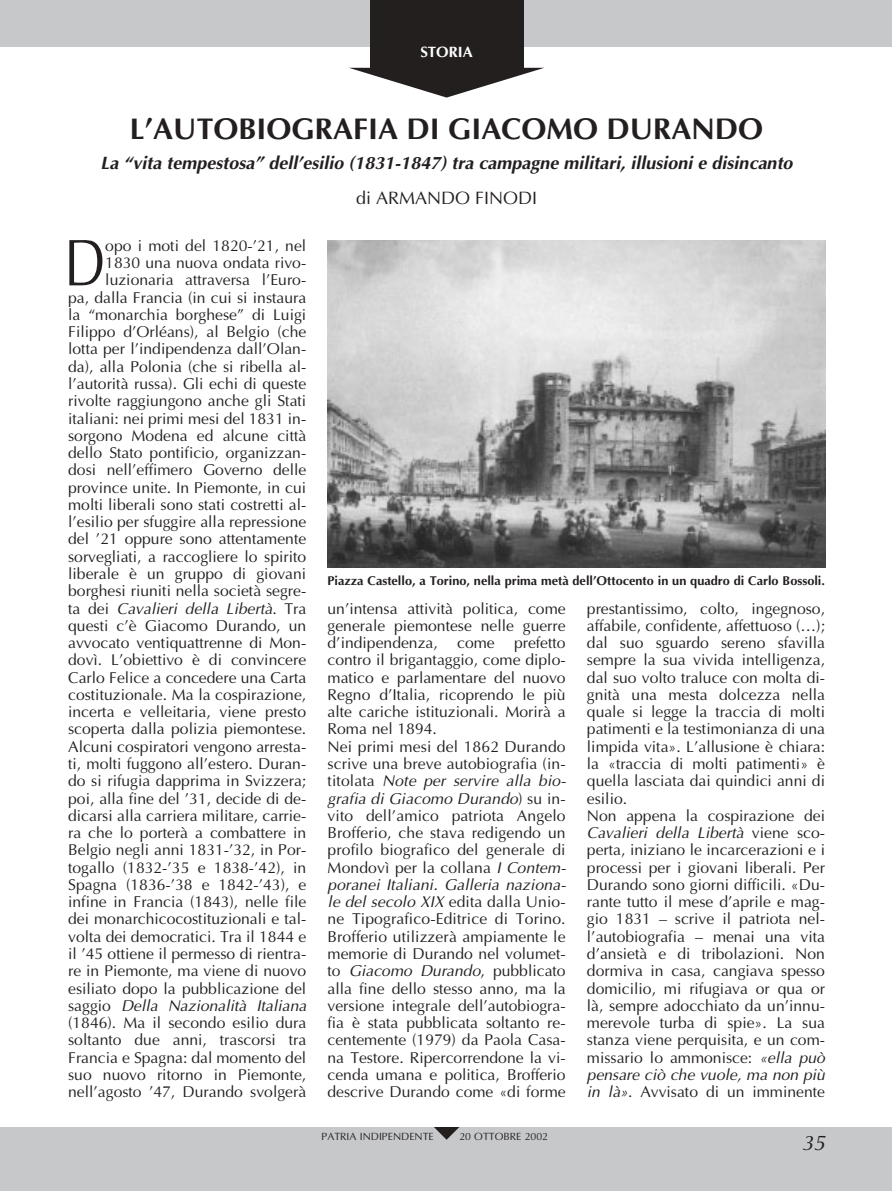
<style>
.page{position:relative;width:892px;height:1191px;background:#fff}
.page>*{position:absolute;margin:0;border:0;box-sizing:border-box;transform-origin:0 0}
.t1{font:66.45px "Optima";color:#231f1f;scale:.8 1}
.t2{font:700 30px "Optima";color:#231f1f}
.t3{font:italic 21px "Optima";color:#231f1f}
.t4{font:italic 700 18px "Optima";color:#231f1f}
.t5{font:18px "Optima";color:#231f1f}
.t6{font:15.75px/17.2px "Optima";color:#231f1f}
.t7{font:700 15px "Optima";color:#fff}
.t8{font:700 12.75px "Optima";color:#231f1f}
.t9{font:10.5px "Optima";color:#231f1f}
.s1{font-style:italic}
</style>
<div class="page">
<div style="left:0;top:1127px;width:892px;height:63px;background:#c7c8ca"></div>
<div style="left:0;top:0;width:892px;height:47px;background:#c7c8ca"></div>
<div style="left:370px;top:0;width:153px;height:68px;background:#231f1f"></div>
<svg style="left:350px;top:68px;width:194px;height:30px"></svg>
<svg style="left:434px;top:1127px;width:25px;height:12px"></svg>
<img style="left:328px;top:240px;width:497px;height:327px">
<p class="t7" style="left:420px;top:45px;width:54px">STORIA</p>
<h2 class="t2" style="left:130px;top:117px;width:635px">L’AUTOBIOGRAFIA DI GIACOMO DURANDO</h2>
<p class="t4" style="left:101px;top:156px;width:694px">La “vita tempestosa” dell’esilio (1831-1847) tra campagne militari, illusioni e disincanto</p>
<p class="t5" style="left:356px;top:191px;width:183px">di ARMANDO FINODI</p>
<p class="t6" style="left:68px;top:238px;width:240px;text-align:right">opo i moti del 1820-’21, nel 1830 una nuova ondata rivo&shy;luzionaria attraversa l’Euro-<br>pa, dalla Francia (in cui si instaura la “monarchia borghese” di Luigi Filippo d’Orléans), al Belgio (che lotta per l’indipendenza dall’Olan&shy;da), alla Polonia (che si ribella al&shy;l’autorità russa). Gli echi di queste rivolte raggiungono anche gli Stati italiani: nei primi mesi del 1831 in&shy;sorgono Modena ed alcune città dello Stato pontificio, organizzan&shy;dosi nell’effimero Governo delle province unite. In Piemonte, in cui molti liberali sono stati costretti al&shy;l’esilio per sfuggire alla repressione del ’21 oppure sono attentamente sorvegliati, a raccogliere lo spirito liberale è un gruppo di giovani borghesi riuniti nella società segre&shy;ta dei <span class="s1">Cavalieri della Libertà</span>. Tra questi c’è Giacomo Durando, un avvocato ventiquattrenne di Mon&shy;dovì. L’obiettivo è di convincere Carlo Felice a concedere una Carta costituzionale. Ma la cospirazione, incerta e velleitaria, viene presto scoperta dalla polizia piemontese.<br>Alcuni cospiratori vengono arresta&shy;ti, molti fuggono all’estero. Duran&shy;do si rifugia dapprima in Svizzera; poi, alla fine del ’31, decide di de&shy;dicarsi alla carriera militare, carrie&shy;ra che lo porterà a combattere in Belgio negli anni 1831-’32, in Por&shy;togallo (1832-’35 e 1838-’42), in Spagna (1836-’38 e 1842-’43), e infine in Francia (1843), nelle file dei monarchicocostituzionali e tal&shy;volta dei democratici. Tra il 1844 e il ’45 ottiene il permesso di rientra&shy;re in Piemonte, ma viene di nuovo esiliato dopo la pubblicazione del saggio <span class="s1">Della Nazionalità Italiana </span>(1846). Ma il secondo esilio dura soltanto due anni, trascorsi tra Francia e Spagna: dal momento del suo nuovo ritorno in Piemonte, nell’agosto ’47, Durando svolgerà</p>
<h1 class="t1" style="left:64px;top:235px;width:53px">D</h1>
<p class="t8" style="left:328px;top:575px;width:499px">Piazza Castello, a Torino, nella prima metà dell’Ottocento in un quadro di Carlo Bossoli.</p>
<p class="t6" style="left:328px;top:601px;width:240px">un’intensa attività politica, come generale piemontese nelle guerre d’indipendenza, come prefetto contro il brigantaggio, come diplo&shy;matico e parlamentare del nuovo Regno d’Italia, ricoprendo le più alte cariche istituzionali. Morirà a Roma nel 1894.<br>Nei primi mesi del 1862 Durando scrive una breve autobiografia (in&shy;titolata <span class="s1">Note per servire alla bio&shy;grafia di Giacomo Durando</span>) su in&shy;vito dell’amico patriota Angelo Brofferio, che stava redigendo un profilo biografico del generale di Mondovì per la collana <span class="s1">I Contem&shy;poranei Italiani. Galleria naziona&shy;le del secolo XIX</span> edita dalla Unio&shy;ne Tipografico-Editrice di Torino.<br>Brofferio utilizzerà ampiamente le memorie di Durando nel volumet&shy;to <span class="s1">Giacomo Durando</span>, pubblicato alla fine dello stesso anno, ma la versione integrale dell’autobiogra&shy;fia è stata pubblicata soltanto re&shy;centemente (1979) da Paola Casa&shy;na Testore. Ripercorrendone la vi&shy;cenda umana e politica, Brofferio descrive Durando come «di forme</p>
<p class="t6" style="left:587px;top:601px;width:240px">prestantissimo, colto, ingegnoso, affabile, confidente, affettuoso (…); dal suo sguardo sereno sfavilla sempre la sua vivida intelligenza, dal suo volto traluce con molta di&shy;gnità una mesta dolcezza nella quale si legge la traccia di molti patimenti e la testimonianza di una limpida vita». L’allusione è chiara: la «traccia di molti patimenti» è quella lasciata dai quindici anni di esilio.<br>Non appena la cospirazione dei <span class="s1">Cavalieri della Libertà</span> viene sco&shy;perta, iniziano le incarcerazioni e i processi per i giovani liberali. Per Durando sono giorni difficili. «Du&shy;rante tutto il mese d’aprile e mag&shy;gio 1831 – scrive il patriota nel&shy;l’autobiografia – menai una vita d’ansietà e di tribolazioni. Non dormiva in casa, cangiava spesso domicilio, mi rifugiava or qua or là, sempre adocchiato da un’innu&shy;merevole turba di spie». La sua stanza viene perquisita, e un com&shy;missario lo ammonisce: <span class="s1">«ella può pensare ciò che vuole, ma non più in là»</span>. Avvisato di un imminente</p>
<p class="t9" style="left:322px;top:1131px;width:114px">PATRIA INDIPENDENTE</p>
<p class="t9" style="left:459px;top:1131px;width:90px">20 OTTOBRE 2002</p>
<h3 class="t3" style="left:802px;top:1134px;width:25px">35</h3>
</div>
